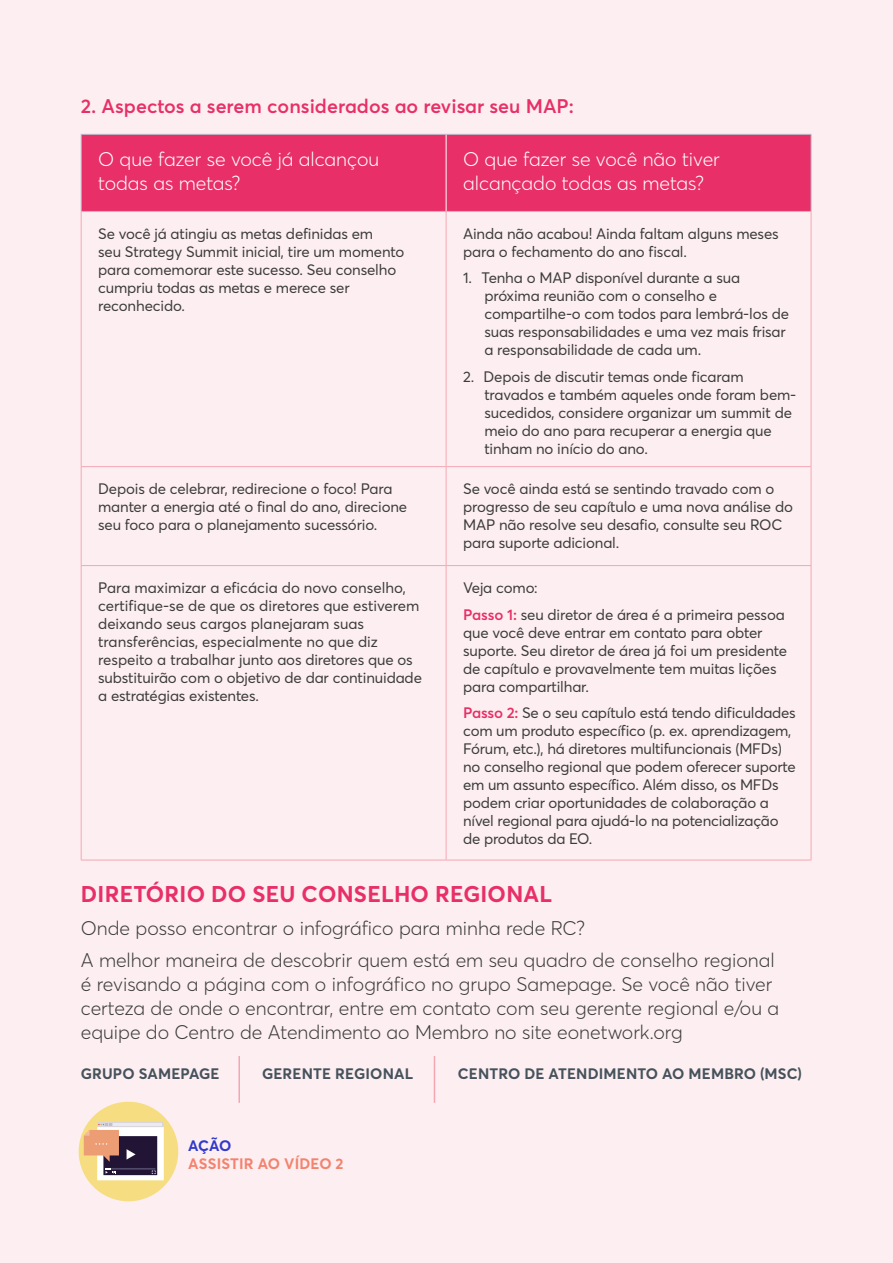
<style>
.page{position:relative;width:893px;height:1263px;background:#fdeff1}
.page>*{position:absolute;margin:0;border:0;box-sizing:border-box;transform-origin:0 0}
.t1{font:700 22.5px "Averta PE";letter-spacing:.01em;color:#e82f68}
.t2{font:300 19.5px/24px "Averta PE";color:#3c3c3b}
.t3{font:300 19.5px/24px "Averta PE";color:#fff}
.t4{font:600 19.5px "Averta PE";color:#e82f68}
.t5{font:15px/18px "Averta PE";letter-spacing:-.01em;color:#3c3c3b}
.t6{font:700 15px "Averta PE";letter-spacing:.01em;color:#45525c}
.t7{font:700 15px "Averta PE";letter-spacing:.01em;color:#f3836f}
.t8{font:700 15px "Averta PE";color:#3239cb}
.s1{font-weight:600;color:#e82f68}
</style>
<div class="page">
<div style="left:82px;top:135px;width:729px;height:76px;background:#e82f68"></div>
<hr style="left:81px;top:212px;width:1px;height:254px;background:#f4a7b3">
<hr style="left:446px;top:212px;width:1px;height:254px;background:#f4a7b3">
<hr style="left:811px;top:212px;width:1px;height:254px;background:#f4a7b3">
<hr style="left:81px;top:466px;width:365px;height:1px;background:#f4a7b3">
<hr style="left:81px;top:467px;width:1px;height:98px;background:#f4a7b3">
<hr style="left:446px;top:466px;width:365px;height:1px;background:#f4a7b3">
<hr style="left:446px;top:467px;width:1px;height:98px;background:#f4a7b3">
<hr style="left:811px;top:467px;width:1px;height:98px;background:#f4a7b3">
<hr style="left:81px;top:565px;width:365px;height:1px;background:#f4a7b3">
<hr style="left:81px;top:566px;width:1px;height:294px;background:#f4a7b3">
<hr style="left:446px;top:565px;width:365px;height:1px;background:#f4a7b3">
<hr style="left:446px;top:566px;width:1px;height:294px;background:#f4a7b3">
<hr style="left:811px;top:566px;width:1px;height:294px;background:#f4a7b3">
<hr style="left:81px;top:860px;width:365px;height:1px;background:#f4a7b3">
<hr style="left:446px;top:860px;width:365px;height:1px;background:#f4a7b3">
<hr style="left:81px;top:134px;width:365px;height:1px;background:#babac7">
<hr style="left:81px;top:135px;width:1px;height:76px;background:#babac7">
<hr style="left:446px;top:134px;width:365px;height:1px;background:#babac7">
<hr style="left:811px;top:135px;width:1px;height:76px;background:#babac7">
<hr style="left:446px;top:135px;width:1px;height:76px;background:#fff">
<hr style="left:81px;top:211px;width:365px;height:1px;background:#f4a7b3">
<hr style="left:446px;top:211px;width:365px;height:1px;background:#f4a7b3">
<div style="left:79px;top:1102px;width:99px;height:99px;background:#f7dd81;border-radius:50%"></div>
<div style="left:97px;top:1122px;width:67px;height:5px;background:#dad6dd"></div>
<svg style="left:84px;top:1123px;width:80px;height:57px;background:#a68f8b"></svg>
<hr style="left:238px;top:1056px;width:2px;height:47px;background:#f4a7b3">
<hr style="left:434px;top:1056px;width:1px;height:47px;background:#f4a7b3">
<h2 class="t4" style="left:81px;top:92px;width:495px">2. Aspectos a serem considerados ao revisar seu MAP:</h2>
<h2 class="t3" style="left:98px;top:147px;width:283px">O que fazer se você já alcançou todas as metas?</h2>
<h2 class="t3" style="left:463px;top:147px;width:258px">O que fazer se você não tiver alcançado todas as metas?</h2>
<p class="t5" style="left:98px;top:224px;width:308px">Se você já atingiu as metas definidas em<br>seu Strategy Summit inicial, tire um momento para comemorar este sucesso. Seu conselho cumpriu todas as metas e merece ser reconhecido.</p>
<p class="t5" style="left:463px;top:224px;width:317px">Ainda não acabou! Ainda faltam alguns meses para o fechamento do ano fiscal.</p>
<p class="t5" style="left:484px;top:268px;width:306px;text-indent:-21px">1. Tenha o MAP disponível durante a sua próxima reunião com o conselho e compartilhe-o com todos para lembrá-los de suas responsabilidades e uma vez mais frisar a responsabilidade de cada um.</p>
<p class="t5" style="left:484px;top:367px;width:313px;text-indent:-21px">2. Depois de discutir temas onde ficaram travados e também aqueles onde foram bem&shy;sucedidos, considere organizar um summit de meio do ano para recuperar a energia que tinham no início do ano.</p>
<p class="t5" style="left:98px;top:479px;width:311px">Depois de celebrar, redirecione o foco! Para manter a energia até o final do ano, direcione seu foco para o planejamento sucessório.</p>
<p class="t5" style="left:463px;top:479px;width:331px">Se você ainda está se sentindo travado com o progresso de seu capítulo e uma nova análise do MAP não resolve seu desafio, consulte seu ROC para suporte adicional.</p>
<p class="t5" style="left:98px;top:578px;width:325px">Para maximizar a eficácia do novo conselho, certifique-se de que os diretores que estiverem deixando seus cargos planejaram suas transferências, especialmente no que diz respeito a trabalhar junto aos diretores que os substituirão com o objetivo de dar continuidade a estratégias existentes.</p>
<p class="t5" style="left:463px;top:574px;width:323px;line-height:26.5px">Veja como:<br><span class="s1">Passo 1:</span> seu diretor de área é a primeira pessoa</p>
<p class="t5" style="left:463px;top:623px;width:325px">que você deve entrar em contato para obter suporte. Seu diretor de área já foi um presidente de capítulo e provavelmente tem muitas lições para compartilhar.</p>
<p class="t5" style="left:463px;top:703px;width:334px"><span class="s1">Passo 2:</span> Se o seu capítulo está tendo dificuldades com um produto específico (p. ex. aprendizagem, Fórum, etc.), há diretores multifuncionais (MFDs) no conselho regional que podem oferecer suporte em um assunto específico. Além disso, os MFDs podem criar oportunidades de colaboração a nível regional para ajudá-lo na potencialização de produtos da EO.</p>
<h1 class="t1" style="left:81px;top:878px;width:473px">DIRETÓRIO DO SEU CONSELHO REGIONAL</h1>
<h2 class="t2" style="left:81px;top:911px;width:695px;line-height:32.5px">Onde posso encontrar o infográfico para minha rede RC?<br>A melhor maneira de descobrir quem está em seu quadro de conselho regional</h2>
<h2 class="t2" style="left:81px;top:972px;width:700px">é revisando a página com o infográfico no grupo Samepage. Se você não tiver certeza de onde o encontrar, entre em contato com seu gerente regional e/ou a equipe do Centro de Atendimento ao Membro no site eonetwork.org</h2>
<p class="t6" style="left:81px;top:1063px;width:140px">GRUPO SAMEPAGE</p>
<p class="t6" style="left:262px;top:1063px;width:153px">GERENTE REGIONAL</p>
<p class="t6" style="left:458px;top:1063px;width:345px">CENTRO DE ATENDIMENTO AO MEMBRO (MSC)</p>
<p class="t8" style="left:188px;top:1135px;width:45px">AÇÃO</p>
<p class="t7" style="left:188px;top:1153px;width:157px">ASSISTIR AO VÍDEO 2</p>
</div>
